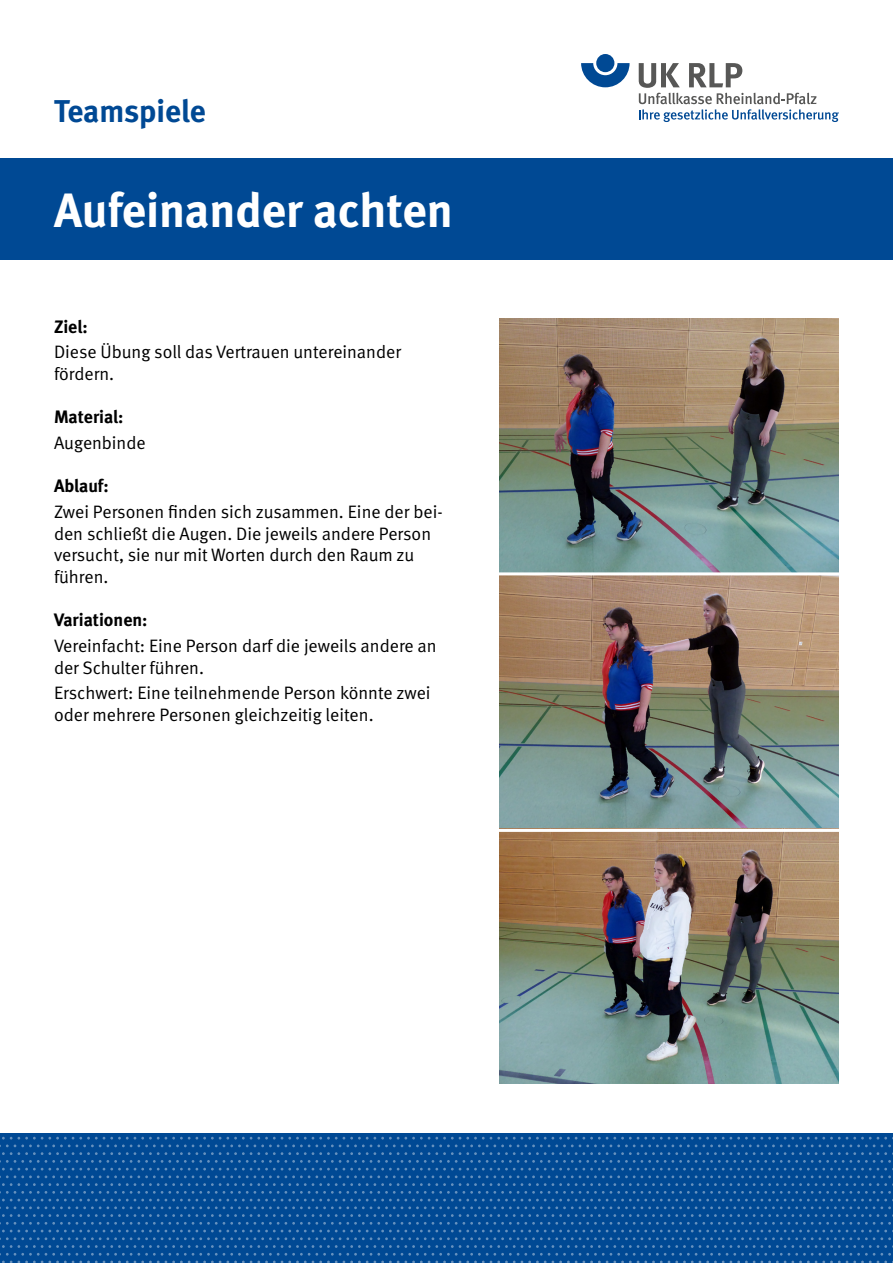
<style>
.page{position:relative;width:893px;height:1263px;background:#fff}
.page>*{position:absolute;margin:0;border:0;box-sizing:border-box;transform-origin:0 0}
.t1{font:700 48px "DGUV Meta";color:#fff}
.t2{font:700 31.5px "DGUV Meta";color:#004994}
.t3{font:18px/21.6px "DGUV Meta";color:#000}
.t4{font:700 18px "DGUV Meta";color:#000}
</style>
<div class="page">
<svg style="left:581px;top:63px;width:49px;height:24px"></svg>
<div style="left:596px;top:54px;width:18px;height:18px;background:#004994;border-radius:50%"></div>
<svg style="left:639px;top:63px;width:200px;height:59px"></svg>
<div style="left:0;top:1133px;width:893px;height:130px;background:#004994"></div>
<svg style="left:0;top:1137px;width:893px;height:126px"></svg>
<div style="left:0;top:158px;width:893px;height:101px;background:#004994"></div>
<img style="left:499px;top:319px;width:340px;height:765px">
<hr style="left:493px;top:572px;width:354px;height:3px;background:#fff">
<hr style="left:493px;top:829px;width:354px;height:3px;background:#fff">
<h2 class="t2" style="left:54px;top:92px;width:153px">Teamspiele</h2>
<p class="t1" style="left:54px;top:182px;width:400px">Aufeinander achten</p>
<p class="t4" style="left:54px;top:316px;width:35px">Ziel:</p>
<p class="t3" style="left:54px;top:342px;width:348px">Diese Übung soll das Vertrauen untereinander fördern.</p>
<p class="t4" style="left:54px;top:406px;width:71px">Material:</p>
<p class="t3" style="left:54px;top:432px;width:93px">Augenbinde</p>
<p class="t4" style="left:54px;top:475px;width:56px">Ablauf:</p>
<p class="t3" style="left:54px;top:501px;width:390px">Zwei Personen finden sich zusammen. Eine der bei&shy;den schließt die Augen. Die jeweils andere Person versucht, sie nur mit Worten durch den Raum zu führen.</p>
<p class="t4" style="left:54px;top:609px;width:95px">Variationen:</p>
<p class="t3" style="left:54px;top:635px;width:384px">Vereinfacht: Eine Person darf die jeweils andere an der Schulter führen.</p>
<p class="t3" style="left:54px;top:683px;width:378px">Erschwert: Eine teilnehmende Person könnte zwei oder mehrere Personen gleichzeitig leiten.</p>
</div>
